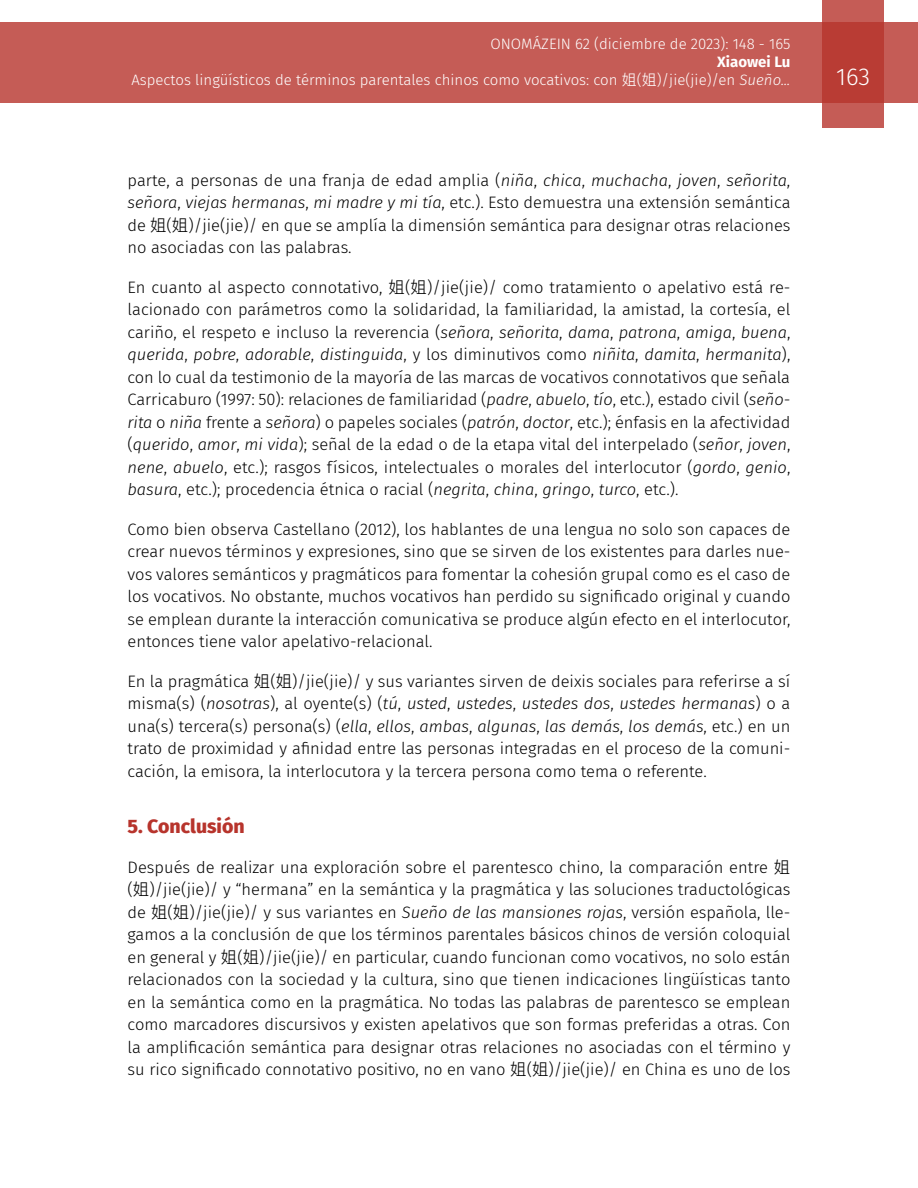
<style>
.page{position:relative;width:918px;height:1188px;background:#fff}
.page>*{position:absolute;margin:0;border:0;box-sizing:border-box;transform-origin:0 0}
.t1{font:300 24px "Fira Sans";color:#fff}
.t2{font:800 19.5px "Fira Sans";color:#b7342c}
.t3{font:300 16.5px/22.5px "Fira Sans";color:#000;text-align:justify}
.t4{font:300 15px/18px "Fira Sans";color:#fff;text-align:right}
.s1{font-weight:700}
.s2{font-family:"Ping Fang HK"}
.s3{font-style:italic}
</style>
<div class="page">
<div style="left:0;top:23px;width:918px;height:80px;background:#c55c56"></div>
<svg style="left:822px;top:0;width:62px;height:128px;background:#bd4740"></svg>
<p class="t4" style="left:491px;top:35px;width:301px">ONOMÁZEIN 62 (diciembre de 2023): 148 - 165</p>
<p class="t4" style="left:131px;top:53px;width:661px"><span class="s1">Xiaowei Lu<br></span>Aspectos lingüísticos de términos parentales chinos como vocativos: con <span class="s2">姐</span>(<span class="s2">姐</span>)/jie(jie)/en <span class="s3">Sueño...</span></p>
<p class="t3" style="left:128px;top:168px;width:664px">parte, a personas de una franja de edad amplia (<span class="s3">niña</span>, <span class="s3">chica</span>, <span class="s3">muchacha</span>, <span class="s3">joven</span>, <span class="s3">señorita</span>, <span class="s3">señora</span>, <span class="s3">viejas hermanas</span>, <span class="s3">mi madre y mi tía</span>, etc.). Esto demuestra una extensión semántica de <span class="s2">姐</span>(<span class="s2">姐</span>)/jie(jie)/ en que se amplía la dimensión semántica para designar otras relaciones no asociadas con las palabras.</p>
<p class="t3" style="left:128px;top:275px;width:665px">En cuanto al aspecto connotativo, <span class="s2">姐</span>(<span class="s2">姐</span>)/jie(jie)/ como tratamiento o apelativo está re&shy;lacionado con parámetros como la solidaridad, la familiaridad, la amistad, la cortesía, el cariño, el respeto e incluso la reverencia (<span class="s3">señora</span>, <span class="s3">señorita</span>, <span class="s3">dama</span>, <span class="s3">patrona</span>, <span class="s3">amiga</span>, <span class="s3">buena</span>, <span class="s3">querida</span>, <span class="s3">pobre</span>, <span class="s3">adorable</span>, <span class="s3">distinguida</span>, y los diminutivos como <span class="s3">niñita</span>, <span class="s3">damita</span>, <span class="s3">hermanita</span>), con lo cual da testimonio de la mayoría de las marcas de vocativos connotativos que señala Carricaburo (1997: 50): relaciones de familiaridad (<span class="s3">padre</span>, <span class="s3">abuelo</span>, <span class="s3">tío</span>, etc.), estado civil (<span class="s3">seño&shy;rita</span> o <span class="s3">niña</span> frente a <span class="s3">señora</span>) o papeles sociales (<span class="s3">patrón</span>, <span class="s3">doctor</span>, etc.); énfasis en la afectividad (<span class="s3">querido</span>, <span class="s3">amor</span>, <span class="s3">mi vida</span>); señal de la edad o de la etapa vital del interpelado (<span class="s3">señor</span>, <span class="s3">joven</span>, <span class="s3">nene</span>, <span class="s3">abuelo</span>, etc.); rasgos físicos, intelectuales o morales del interlocutor (<span class="s3">gordo</span>, <span class="s3">genio</span>, <span class="s3">basura</span>, etc.); procedencia étnica o racial (<span class="s3">negrita</span>, <span class="s3">china</span>, <span class="s3">gringo</span>, <span class="s3">turco</span>, etc.).</p>
<p class="t3" style="left:128px;top:517px;width:664px">Como bien observa Castellano (2012), los hablantes de una lengua no solo son capaces de crear nuevos términos y expresiones, sino que se sirven de los existentes para darles nue&shy;vos valores semánticos y pragmáticos para fomentar la cohesión grupal como es el caso de los vocativos. No obstante, muchos vocativos han perdido su significado original y cuando se emplean durante la interacción comunicativa se produce algún efecto en el interlocutor, entonces tiene valor apelativo-relacional.</p>
<p class="t3" style="left:128px;top:670px;width:664px">En la pragmática <span class="s2">姐</span>(<span class="s2">姐</span>)/jie(jie)/ y sus variantes sirven de deixis sociales para referirse a sí misma(s) (<span class="s3">nosotras</span>), al oyente(s) (<span class="s3">tú</span>, <span class="s3">usted</span>, <span class="s3">ustedes</span>, <span class="s3">ustedes dos</span>, <span class="s3">ustedes hermanas</span>) o a una(s) tercera(s) persona(s) (<span class="s3">ella</span>, <span class="s3">ellos</span>, <span class="s3">ambas</span>, <span class="s3">algunas</span>, <span class="s3">las demás</span>, <span class="s3">los demás</span>, etc.) en un trato de proximidad y afinidad entre las personas integradas en el proceso de la comuni&shy;cación, la emisora, la interlocutora y la tercera persona como tema o referente.</p>
<p class="t2" style="left:128px;top:809px;width:119px">5. Conclusión</p>
<p class="t3" style="left:128px;top:855px;width:664px">Después de realizar una exploración sobre el parentesco chino, la comparación entre <span class="s2">姐</span>(<span class="s2">姐</span>)/jie(jie)/ y “hermana” en la semántica y la pragmática y las soluciones traductológicas de <span class="s2">姐</span>(<span class="s2">姐</span>)/jie(jie)/ y sus variantes en <span class="s3">Sueño de las mansiones rojas</span>, versión española, lle&shy;gamos a la conclusión de que los términos parentales básicos chinos de versión coloquial en general y <span class="s2">姐</span>(<span class="s2">姐</span>)/jie(jie)/ en particular, cuando funcionan como vocativos, no solo están relacionados con la sociedad y la cultura, sino que tienen indicaciones lingüísticas tanto en la semántica como en la pragmática. No todas las palabras de parentesco se emplean como marcadores discursivos y existen apelativos que son formas preferidas a otras. Con la amplificación semántica para designar otras relaciones no asociadas con el término y su rico significado connotativo positivo, no en vano <span class="s2">姐</span>(<span class="s2">姐</span>)/jie(jie)/ en China es uno de los</p>
<h1 class="t1" style="left:836px;top:60px;width:35px">163</h1>
</div>
